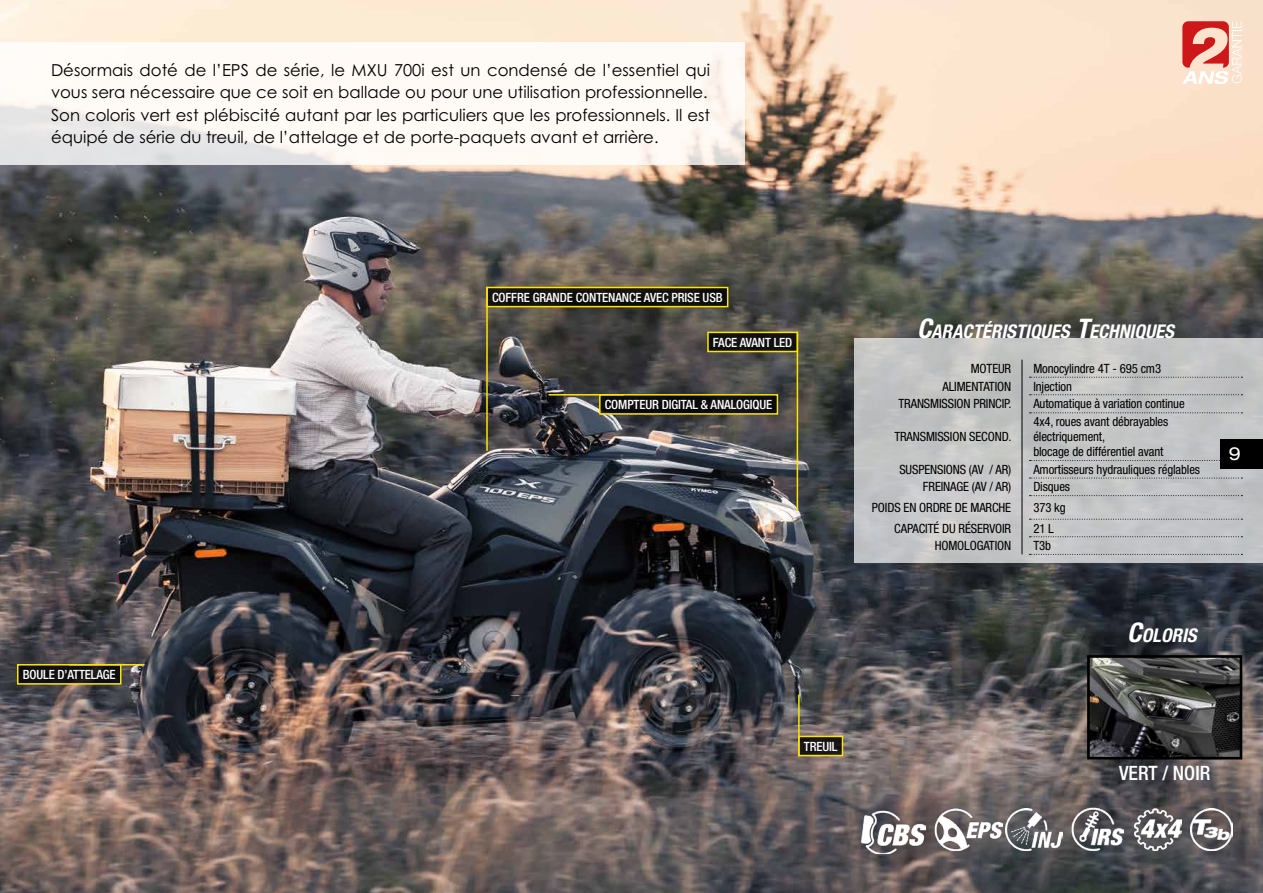
<style>
.page{position:relative;width:1263px;height:893px;background:#fff}
.page>*{position:absolute;margin:0;border:0;box-sizing:border-box;transform-origin:0 0}
.t1{font:500 condensed 19.8px "Helvetica Neue LT Pro";color:#fff}
.t2{font:italic 700 condensed 18.9px "Helvetica Neue LT Pro";color:#fff}
.t3{font:expanded 18px "Helvetica Neue LT Pro";color:#fff}
.t4{font:16.5px/22.5px "Century Gothic Pro";color:#000}
.t5{font:condensed 12.75px/15px "Helvetica Neue LT Pro";letter-spacing:-.01em;color:#000}
.t6{font:500 condensed 12.75px "Helvetica Neue LT Pro";letter-spacing:-.01em;color:#fff}
.s1{font-size:27px}
</style>
<div class="page">
<img style="left:0;top:0;width:1263px;height:893px">
<img style="left:861px;top:808px;width:65px;height:46px">
<img style="left:932px;top:808px;width:70px;height:42px">
<svg style="left:20px;top:667px;width:98px;height:15px"></svg>
<div style="left:17px;top:664px;width:104px;height:21px;border:2px solid #fee400"></div>
<div style="left:799px;top:736px;width:43px;height:19px;background:#181515"></div>
<div style="left:798px;top:736px;width:45px;height:20px;border:2px solid #fee400"></div>
<hr style="left:798px;top:694px;width:2px;height:62px;background:#fee400">
<hr style="left:69px;top:664px;width:75px;height:1px;background:#fee400">
<div style="left:708px;top:332px;width:89px;height:19px;background:#121110"></div>
<div style="left:707px;top:332px;width:91px;height:20px;border:2px solid #fee400"></div>
<hr style="left:797px;top:332px;width:1px;height:179px;background:#fee400">
<div style="left:487px;top:287px;width:241px;height:20px;background:#11100f"></div>
<div style="left:486px;top:287px;width:242px;height:20px;border:2px solid #fee400"></div>
<hr style="left:486px;top:287px;width:2px;height:164px;background:#fee400">
<div style="left:600px;top:395px;width:177px;height:19px;background:#0c0c0c"></div>
<div style="left:599px;top:394px;width:179px;height:21px;border:2px solid #fee400"></div>
<hr style="left:549px;top:394px;width:75px;height:2px;background:#fee400">
<img style="left:1005px;top:808px;width:58px;height:42px">
<img style="left:1071px;top:805px;width:53px;height:45px">
<img style="left:1190px;top:808px;width:42px;height:42px">
<img style="left:1134px;top:808px;width:47px;height:42px">
<svg style="left:0;top:43px;width:744px;height:122px;fill:#fefaf5"></svg>
<div style="left:854px;top:338px;width:409px;height:225px;background:#c3c5c6"></div>
<svg style="left:1029px;top:377px;width:213px;height:1px"></svg>
<svg style="left:1029px;top:394px;width:213px;height:1px"></svg>
<svg style="left:1029px;top:412px;width:213px;height:1px"></svg>
<svg style="left:1029px;top:460px;width:191px;height:1px"></svg>
<svg style="left:1029px;top:478px;width:213px;height:1px"></svg>
<svg style="left:1029px;top:495px;width:213px;height:1px"></svg>
<svg style="left:1029px;top:519px;width:213px;height:1px"></svg>
<svg style="left:1029px;top:536px;width:213px;height:1px"></svg>
<svg style="left:1022px;top:360px;width:1px;height:53px"></svg>
<hr style="left:1022px;top:413px;width:1px;height:47px;background:#000">
<svg style="left:1022px;top:460px;width:1px;height:94px"></svg>
<svg style="left:1029px;top:554px;width:213px;height:1px"></svg>
<img style="left:1091px;top:659px;width:147px;height:96px">
<div style="left:1087px;top:655px;width:155px;height:104px;border:3px solid #000"></div>
<div style="left:1220px;top:439px;width:43px;height:30px;background:#000"></div>
<svg style="left:1182px;top:21px;width:60px;height:63px;background:#eca195"></svg>
<p class="t4" style="left:51px;top:59px;width:661px">Désormais doté de l’EPS de série, le MXU 700i est un condensé de l’essentiel qui vous sera nécessaire que ce soit en ballade ou pour une utilisation professionnelle.<br>Son coloris vert est plébiscité autant par les particuliers que les professionnels. Il est équipé de série du treuil, de l’attelage et de porte-paquets avant et arrière.</p>
<p class="t6" style="left:23px;top:667px;width:94px">BOULE D’ATTELAGE</p>
<p class="t6" style="left:492px;top:289px;width:232px">COFFRE GRANDE CONTENANCE AVEC PRISE USB</p>
<p class="t6" style="left:713px;top:334px;width:81px">FACE AVANT LED</p>
<p class="t6" style="left:605px;top:397px;width:169px">COMPTEUR DIGITAL &amp; ANALOGIQUE</p>
<h2 class="t2" style="left:917px;top:320px;width:259px"><span class="s1">C</span>ARACTÉRISTIQUES <span class="s1">T</span>ECHNIQUES</h2>
<p class="t5" style="left:971px;top:361px;width:42px">MOTEUR</p>
<p class="t5" style="left:1033px;top:361px;width:129px">Monocylindre 4T - 695 cm3</p>
<p class="t5" style="left:942px;top:378px;width:70px">ALIMENTATION</p>
<p class="t5" style="left:1033px;top:378px;width:40px">Injection</p>
<p class="t5" style="left:898px;top:396px;width:115px">TRANSMISSION PRINCIP.</p>
<p class="t5" style="left:1033px;top:396px;width:153px">Automatique à variation continue</p>
<p class="t5" style="left:894px;top:429px;width:119px">TRANSMISSION SECOND.</p>
<p class="t5" style="left:1033px;top:414px;width:136px">4x4, roues avant débrayables électriquement,<br>blocage de différentiel avant</p>
<p class="t5" style="left:899px;top:462px;width:113px">SUSPENSIONS (AV / AR)</p>
<p class="t5" style="left:1033px;top:462px;width:168px">Amortisseurs hydrauliques réglables</p>
<p class="t5" style="left:923px;top:479px;width:90px">FREINAGE (AV / AR)</p>
<p class="t5" style="left:1033px;top:479px;width:38px">Disques</p>
<p class="t5" style="left:872px;top:500px;width:141px">POIDS EN ORDRE DE MARCHE</p>
<p class="t5" style="left:1033px;top:500px;width:34px">373 kg</p>
<p class="t5" style="left:894px;top:520px;width:118px">CAPACITÉ DU RÉSERVOIR</p>
<p class="t5" style="left:1033px;top:520px;width:22px">21 L</p>
<p class="t5" style="left:935px;top:538px;width:78px">HOMOLOGATION</p>
<p class="t5" style="left:1033px;top:538px;width:19px">T3b</p>
<h2 class="t2" style="left:1127px;top:624px;width:71px"><span class="s1">C</span>OLORIS</h2>
<h3 class="t3" style="left:1229px;top:444px;width:14px">9</h3>
<p class="t6" style="left:804px;top:738px;width:35px">TREUIL</p>
<h1 class="t1" style="left:1119px;top:761px;width:93px">VERT / NOIR</h1>
</div>
